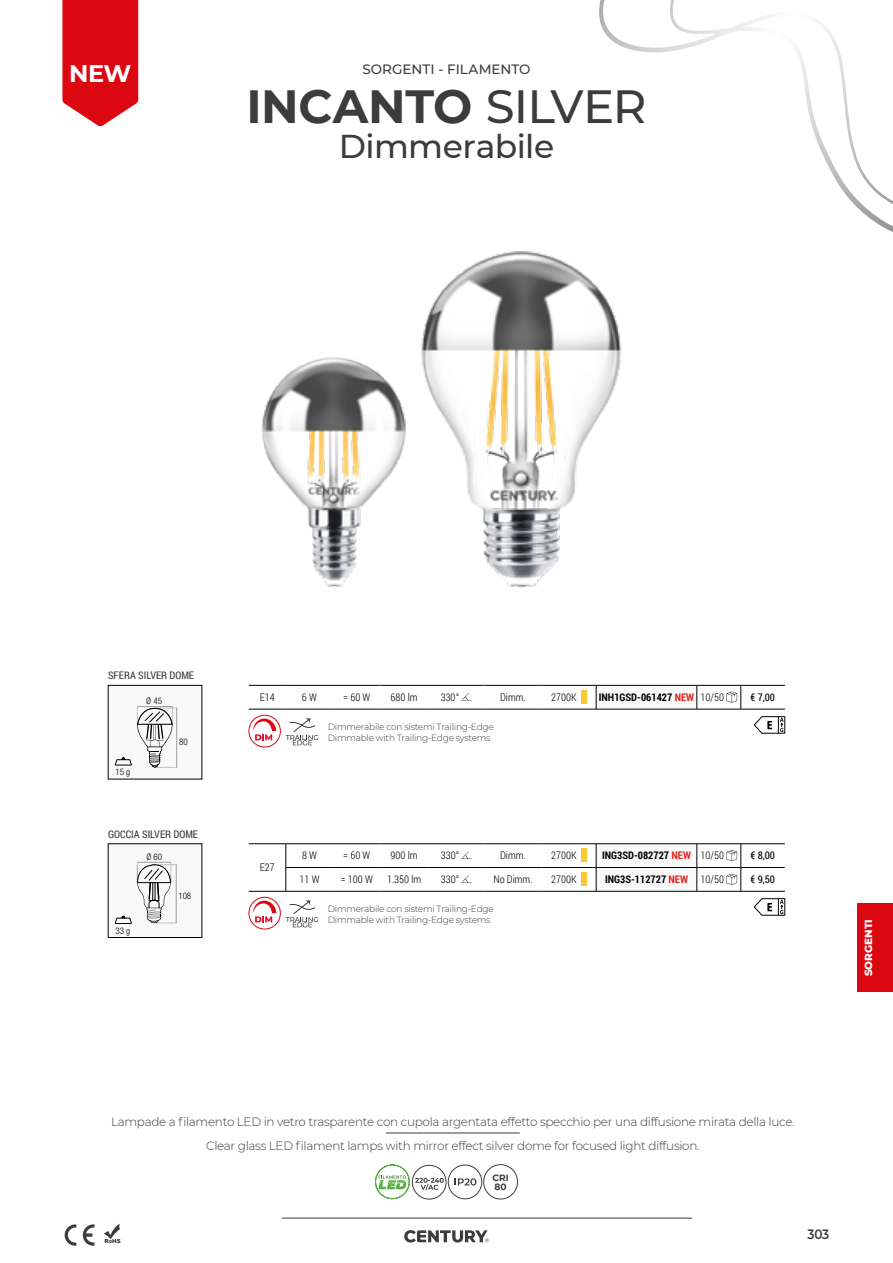
<style>
.page{position:relative;width:893px;height:1263px;background:#fff}
.page>*{position:absolute;margin:0;border:0;box-sizing:border-box;transform-origin:0 0}
.t1{font:700 46.5px "Montserrat";letter-spacing:-.005em;color:#3c3c3b}
.t2{font:500 33px "Montserrat";letter-spacing:-.015em;color:#3c3c3b}
.t3{font:700 24px "Montserrat";color:#fff}
.t4{font:500 13.5px "Montserrat";letter-spacing:.005em;color:#3c3c3b}
.t5{font:600 13.5px "Montserrat";color:#3c3c3b;scale:.9 1}
.t6{font:300 12px/24px "Montserrat";letter-spacing:-.025em;color:#3c3c3b;text-align:center}
.t7{font:300 10.5px "Roboto Condensed";color:#000}
.t8{font:700 10.5px "Roboto Condensed";color:#000}
.t9{font:10.5px "Roboto Condensed";color:#3c3c3b}
.t10{font:10.5px "Roboto Condensed";color:#000}
.t11{font:800 10.5px "Montserrat";color:#fff}
.t12{font:300 9px/10.5px "Montserrat";letter-spacing:-.025em;color:#3c3c3b}
.t13{font:300 condensed 9px "Helvetica Neue";color:#000}
.t14{font:700 9px/9px "Montserrat";color:#3c3c3b}
.t15{font:900 5.4px "Arial";color:#3c3c3b}
.s1{font-weight:500}
.s2{color:#e52321}
.s3{font-weight:300}
.s4{font-size:4.05px}
</style>
<div class="page">
<div style="left:857px;top:904px;width:36px;height:88px;background:#db0812"></div>
<svg style="left:404px;top:1230px;width:85px;height:12px"></svg>
<hr style="left:201px;top:1218px;width:491px;height:1px;background:#3c3c3b">
<svg style="left:599px;top:0;width:294px;height:232px"></svg>
<svg style="left:62px;top:0;width:76px;height:126px"></svg>
<img style="left:421px;top:218px;width:214px;height:370px">
<img style="left:261px;top:357px;width:145px;height:230px">
<div style="left:448px;top:1165px;width:34px;height:34px;border:1px solid #3c3c3b;border-radius:50%"></div>
<svg style="left:455px;top:1178px;width:21px;height:7px"></svg>
<div style="left:484px;top:1164px;width:34px;height:35px;border:1px solid #3c3c3b;border-radius:50%"></div>
<svg style="left:375px;top:1165px;width:34px;height:34px"></svg>
<svg style="left:415px;top:1178px;width:29px;height:12px"></svg>
<div style="left:412px;top:1165px;width:34px;height:34px;border:1px solid #3c3c3b;border-radius:50%"></div>
<div style="left:0;top:883px;width:282px;height:380px;background:#fff"></div>
<div style="left:596px;top:685px;width:101px;height:24px;background:#f9f9f9"></div>
<svg style="left:596px;top:686px;width:1px;height:23px"></svg>
<svg style="left:697px;top:686px;width:1px;height:23px"></svg>
<hr style="left:249px;top:685px;width:37px;height:1px;background:#000">
<hr style="left:286px;top:685px;width:47px;height:1px;background:#000">
<hr style="left:333px;top:685px;width:47px;height:1px;background:#000">
<hr style="left:380px;top:685px;width:48px;height:1px;background:#000">
<hr style="left:428px;top:685px;width:57px;height:1px;background:#000">
<hr style="left:485px;top:685px;width:56px;height:1px;background:#000">
<hr style="left:249px;top:709px;width:37px;height:1px;background:#000">
<hr style="left:286px;top:709px;width:47px;height:1px;background:#000">
<hr style="left:333px;top:709px;width:47px;height:1px;background:#000">
<hr style="left:380px;top:709px;width:48px;height:1px;background:#000">
<hr style="left:428px;top:709px;width:57px;height:1px;background:#000">
<hr style="left:485px;top:709px;width:56px;height:1px;background:#000">
<hr style="left:541px;top:685px;width:55px;height:1px;background:#000">
<hr style="left:596px;top:685px;width:101px;height:1px;background:#000">
<hr style="left:697px;top:685px;width:44px;height:1px;background:#000">
<hr style="left:741px;top:685px;width:44px;height:1px;background:#000">
<hr style="left:697px;top:709px;width:44px;height:1px;background:#000">
<hr style="left:741px;top:709px;width:44px;height:1px;background:#000">
<hr style="left:541px;top:709px;width:55px;height:1px;background:#000">
<hr style="left:596px;top:709px;width:101px;height:1px;background:#000">
<svg style="left:461px;top:693px;width:11px;height:8px"></svg>
<div style="left:581px;top:690px;width:5px;height:13px;background:#fdc833"></div>
<svg style="left:727px;top:685px;width:15px;height:24px"></svg>
<svg style="left:596px;top:844px;width:102px;height:47px"></svg>
<hr style="left:249px;top:843px;width:37px;height:1px;background:#000">
<hr style="left:286px;top:843px;width:47px;height:1px;background:#000">
<hr style="left:333px;top:843px;width:47px;height:1px;background:#000">
<hr style="left:380px;top:843px;width:48px;height:1px;background:#000">
<hr style="left:428px;top:843px;width:57px;height:1px;background:#000">
<hr style="left:485px;top:843px;width:56px;height:1px;background:#000">
<hr style="left:286px;top:867px;width:47px;height:1px;background:#000">
<hr style="left:333px;top:867px;width:47px;height:1px;background:#000">
<hr style="left:380px;top:867px;width:48px;height:1px;background:#000">
<hr style="left:428px;top:867px;width:57px;height:1px;background:#000">
<hr style="left:485px;top:867px;width:56px;height:1px;background:#000">
<hr style="left:249px;top:891px;width:37px;height:1px;background:#000">
<hr style="left:286px;top:891px;width:47px;height:1px;background:#000">
<hr style="left:333px;top:891px;width:47px;height:1px;background:#000">
<hr style="left:380px;top:891px;width:48px;height:1px;background:#000">
<hr style="left:428px;top:891px;width:57px;height:1px;background:#000">
<hr style="left:485px;top:891px;width:56px;height:1px;background:#000">
<hr style="left:541px;top:867px;width:55px;height:1px;background:#000">
<hr style="left:596px;top:867px;width:101px;height:1px;background:#000">
<hr style="left:697px;top:843px;width:44px;height:1px;background:#000">
<hr style="left:741px;top:843px;width:44px;height:1px;background:#000">
<hr style="left:697px;top:867px;width:44px;height:1px;background:#000">
<hr style="left:741px;top:867px;width:44px;height:1px;background:#000">
<hr style="left:697px;top:891px;width:44px;height:1px;background:#000">
<hr style="left:741px;top:891px;width:44px;height:1px;background:#000">
<hr style="left:541px;top:843px;width:55px;height:1px;background:#000">
<hr style="left:596px;top:843px;width:101px;height:1px;background:#000">
<hr style="left:541px;top:891px;width:55px;height:1px;background:#000">
<hr style="left:596px;top:891px;width:101px;height:1px;background:#000">
<svg style="left:286px;top:844px;width:1px;height:47px"></svg>
<svg style="left:461px;top:852px;width:11px;height:7px"></svg>
<div style="left:581px;top:848px;width:5px;height:14px;background:#fdc833"></div>
<svg style="left:461px;top:875px;width:11px;height:8px"></svg>
<div style="left:581px;top:872px;width:5px;height:14px;background:#fdc833"></div>
<svg style="left:727px;top:844px;width:15px;height:47px"></svg>
<svg style="left:286px;top:718px;width:32px;height:27px"></svg>
<svg style="left:286px;top:900px;width:32px;height:27px"></svg>
<svg style="left:249px;top:715px;width:31px;height:32px"></svg>
<div style="left:249px;top:715px;width:31px;height:32px;border:1px solid #db0812;border-radius:50%"></div>
<svg style="left:253px;top:718px;width:23px;height:22px"></svg>
<svg style="left:249px;top:897px;width:31px;height:32px"></svg>
<div style="left:249px;top:897px;width:31px;height:32px;border:1px solid #db0812;border-radius:50%"></div>
<svg style="left:253px;top:900px;width:23px;height:22px"></svg>
<div style="left:108px;top:685px;width:94px;height:94px;background:#f9f9f9"></div>
<svg style="left:115px;top:706px;width:63px;height:62px"></svg>
<svg style="left:754px;top:716px;width:31px;height:18px"></svg>
<svg style="left:754px;top:898px;width:31px;height:18px"></svg>
<div style="left:108px;top:844px;width:94px;height:93px;background:#f9f9f9"></div>
<hr style="left:176px;top:864px;width:1px;height:59px;background:#9d9d9c">
<svg style="left:115px;top:862px;width:61px;height:62px"></svg>
<hr style="left:386px;top:1133px;width:134px;height:1px;background:#3c3c3b">
<svg style="left:64px;top:1223px;width:56px;height:23px"></svg>
<h3 class="t3" style="left:69px;top:56px;width:64px">NEW</h3>
<p class="t4" style="left:362px;top:60px;width:170px">SORGENTI - FILAMENTO</p>
<h1 class="t1" style="left:246px;top:73px;width:402px">INCANTO <span class="s1">SILVER</span></h1>
<h2 class="t2" style="left:339px;top:123px;width:217px">Dimmerabile</h2>
<p class="t9" style="left:108px;top:668px;width:88px">SFERA SILVER DOME</p>
<p class="t13" style="left:146px;top:695px;width:17px">Ø 45</p>
<p class="t13" style="left:116px;top:767px;width:16px">15 g</p>
<p class="t13" style="left:179px;top:736px;width:10px">80</p>
<p class="t9" style="left:108px;top:827px;width:92px">GOCCIA SILVER DOME</p>
<p class="t13" style="left:116px;top:925px;width:16px">33 g</p>
<p class="t13" style="left:146px;top:852px;width:17px">Ø 60</p>
<p class="t13" style="left:178px;top:890px;width:14px">108</p>
<p class="t7" style="left:260px;top:690px;width:17px">E14</p>
<p class="t7" style="left:302px;top:690px;width:17px">6 W</p>
<p class="t7" style="left:343px;top:690px;width:29px">= 60 W</p>
<p class="t7" style="left:391px;top:690px;width:29px">680 lm</p>
<p class="t7" style="left:441px;top:690px;width:20px">330°</p>
<p class="t7" style="left:500px;top:690px;width:27px">Dimm.</p>
<p class="t7" style="left:551px;top:690px;width:27px">2700K</p>
<p class="t8" style="left:599px;top:689px;width:127px">INH1GSD-061427 <span class="s2">NEW</span> <span class="s3">10/50</span></p>
<p class="t10" style="left:750px;top:689px;width:26px">€ 7,00</p>
<p class="t12" style="left:328px;top:721px;width:168px">Dimmerabile con sistemi Trailing-Edge<br>Dimmable with Trailing-Edge systems</p>
<p class="t7" style="left:260px;top:860px;width:17px">E27</p>
<p class="t7" style="left:302px;top:848px;width:17px">8 W</p>
<p class="t7" style="left:343px;top:848px;width:29px">= 60 W</p>
<p class="t7" style="left:391px;top:848px;width:29px">900 lm</p>
<p class="t7" style="left:441px;top:848px;width:20px">330°</p>
<p class="t7" style="left:500px;top:848px;width:27px">Dimm.</p>
<p class="t7" style="left:551px;top:848px;width:27px">2700K</p>
<p class="t8" style="left:602px;top:848px;width:123px">ING3SD-082727 <span class="s2">NEW</span> <span class="s3">10/50</span></p>
<p class="t10" style="left:750px;top:848px;width:26px">€ 8,00</p>
<p class="t7" style="left:300px;top:872px;width:21px">11 W</p>
<p class="t7" style="left:341px;top:872px;width:34px">= 100 W</p>
<p class="t7" style="left:387px;top:872px;width:36px">1.350 lm</p>
<p class="t7" style="left:441px;top:872px;width:20px">330°</p>
<p class="t7" style="left:493px;top:872px;width:41px">No Dimm.</p>
<p class="t7" style="left:551px;top:872px;width:27px">2700K</p>
<p class="t8" style="left:605px;top:872px;width:121px">ING3S-112727 <span class="s2">NEW</span> <span class="s3">10/50</span></p>
<p class="t10" style="left:750px;top:872px;width:26px">€ 9,50</p>
<p class="t12" style="left:328px;top:903px;width:168px">Dimmerabile con sistemi Trailing-Edge<br>Dimmable with Trailing-Edge systems</p>
<p class="t11" style="left:861px;top:976px;width:59px;rotate:-90deg">SORGENTI</p>
<p class="t6" style="left:111px;top:1109px;width:685px">Lampade a filamento LED in vetro trasparente con cupola argentata effetto specchio per una diffusione mirata della luce.<br>Clear glass LED filament lamps with mirror effect silver dome for focused light diffusion.</p>
<p class="t14" style="left:492px;top:1173px;width:18px">CRI<br>80</p>
<p class="t15" style="left:105px;top:1237px;width:18px">R<span class="s4">O</span>HS</p>
<p class="t5" style="left:808px;top:1225px;width:25px">303</p>
</div>
